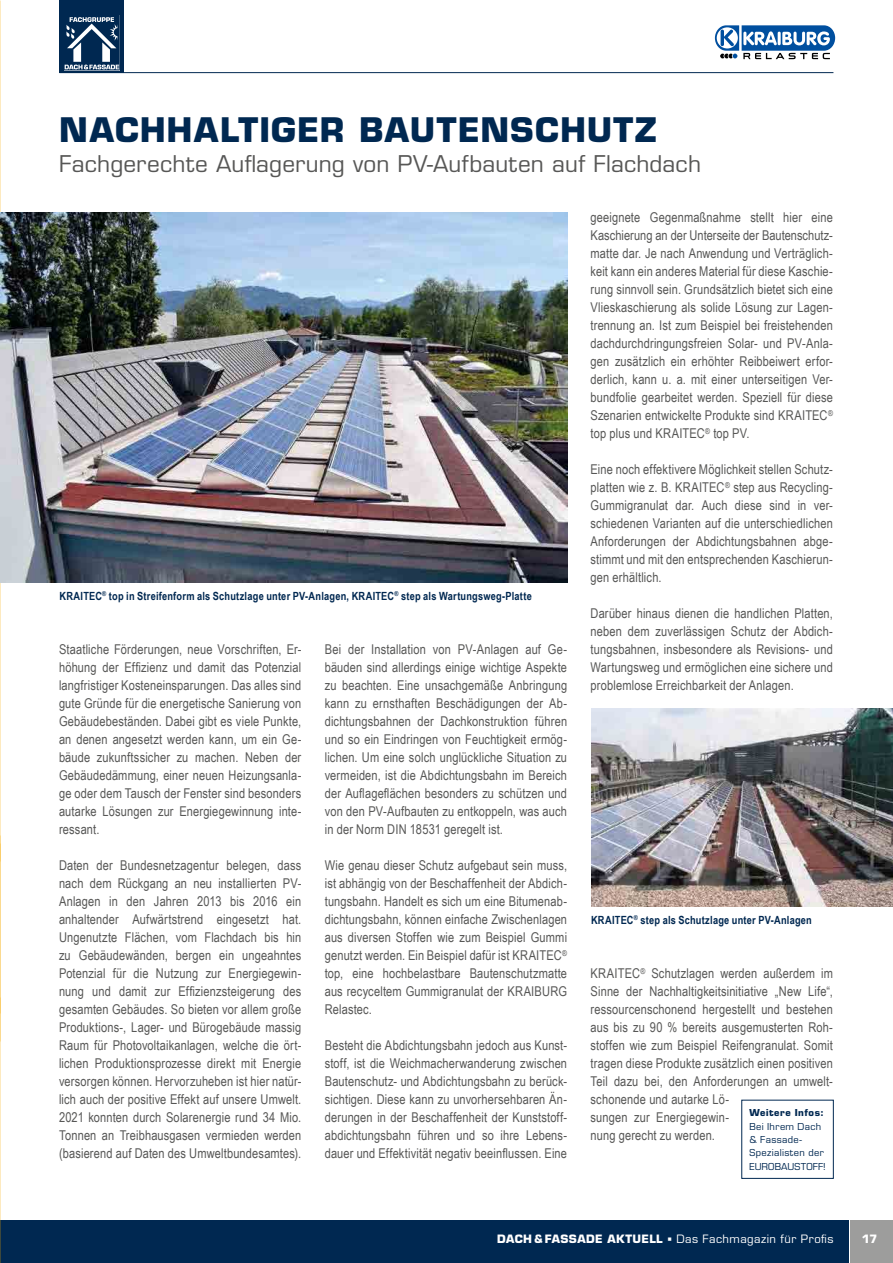
<style>
.page{position:relative;width:893px;height:1263px;background:#fff}
.page>*{position:absolute;margin:0;border:0;box-sizing:border-box;transform-origin:0 0}
.t1{font:700 33px "Eurostile LT Std";letter-spacing:.035em;color:#002851}
.t2{font:22.5px "Eurostile LT Std";letter-spacing:.01em;color:#575756}
.t3{font:13.5px/18px "Arial Narrow";letter-spacing:.01em;color:#575756;text-align:justify}
.t4{font:700 11.25px "Arial Narrow";letter-spacing:.02em;color:#002851}
.t5{font:11.25px "Eurostile LT Std";letter-spacing:.04em;color:#fff}
.t6{font:700 11.25px "Eurostile LT Std";color:#fff}
.t7{font:9.3px/13.4px "Eurostile LT Std";letter-spacing:.035em;color:#002851}
.t8{font:700 9.3px "Eurostile LT Std";letter-spacing:.06em;color:#002851}
.s1{font-weight:700}
.s2{font-family:"Minion Pro"}
</style>
<div class="page">
<div style="left:0;top:1220px;width:849px;height:43px;background:#002851"></div>
<div style="left:850px;top:1220px;width:43px;height:43px;background:#9d9d9c"></div>
<div style="left:60px;top:0;width:64px;height:73px;background:#002851"></div>
<hr style="left:60px;top:72px;width:773px;height:1px;background:#002851">
<svg style="left:64px;top:17px;width:55px;height:53px"></svg>
<hr style="left:0;top:832px;width:1px;height:198px;background:#000;opacity:.47">
<img style="left:591px;top:708px;width:302px;height:198px">
<img style="left:0;top:213px;width:568px;height:369px">
<svg style="left:715px;top:25px;width:120px;height:34px"></svg>
<hr style="left:721px;top:30px;width:3px;height:16px;background:#004f9f;border-radius:2px">
<div style="left:741px;top:1100px;width:93px;height:79px;background:#fff;border:1px solid #002851"></div>
<h1 class="t1" style="left:59px;top:109px;width:599px">NACHHALTIGER BAUTENSCHUTZ</h1>
<h2 class="t2" style="left:59px;top:150px;width:643px">Fachgerechte Auflagerung von PV-Aufbauten auf Flachdach</h2>
<p class="t4" style="left:60px;top:588px;width:474px">KRAITEC<sup>®</sup> top in Streifenform als Schutzlage unter PV-Anlagen, KRAITEC<sup>®</sup> step als Wartungsweg-Platte</p>
<p class="t3" style="left:59px;top:640px;width:244px">Staatliche Förderungen, neue Vorschriften, Er&shy;höhung der Effizienz und damit das Potenzial langfristiger Kosteneinsparungen. Das alles sind gute Gründe für die energetische Sanierung von Gebäudebeständen. Dabei gibt es viele Punkte, an denen angesetzt werden kann, um ein Ge&shy;bäude zukunftssicher zu machen. Neben der Gebäudedämmung, einer neuen Heizungsanla&shy;ge oder dem Tausch der Fenster sind besonders autarke Lösungen zur Energiegewinnung inte&shy;ressant.</p>
<p class="t3" style="left:59px;top:856px;width:244px">Daten der Bundesnetzagentur belegen, dass nach dem Rückgang an neu installierten PV-Anlagen in den Jahren 2013 bis 2016 ein anhaltender Aufwärtstrend eingesetzt hat.<br>Ungenutzte Flächen, vom Flachdach bis hin zu Gebäudewänden, bergen ein ungeahntes Potenzial für die Nutzung zur Energiegewin&shy;nung und damit zur Effizienzsteigerung des gesamten Gebäudes. So bieten vor allem große Produktions-, Lager- und Bürogebäude massig Raum für Photovoltaikanlagen, welche die ört&shy;lichen Produktionsprozesse direkt mit Energie versorgen können. Hervorzuheben ist hier natür&shy;lich auch der positive Effekt auf unsere Umwelt.<br>2021 konnten durch Solarenergie rund 34 Mio.<br>Tonnen an Treibhausgasen vermieden werden (basierend auf Daten des Umweltbundesamtes).</p>
<p class="t3" style="left:325px;top:640px;width:244px">Bei der Installation von PV-Anlagen auf Ge&shy;bäuden sind allerdings einige wichtige Aspekte zu beachten. Eine unsachgemäße Anbringung kann zu ernsthaften Beschädigungen der Ab&shy;dichtungsbahnen der Dachkonstruktion führen und so ein Eindringen von Feuchtigkeit ermög&shy;lichen. Um eine solch unglückliche Situation zu vermeiden, ist die Abdichtungsbahn im Bereich der Auflageflächen besonders zu schützen und von den PV-Aufbauten zu entkoppeln, was auch in der Norm DIN 18531 geregelt ist.</p>
<p class="t3" style="left:325px;top:856px;width:244px">Wie genau dieser Schutz aufgebaut sein muss, ist abhängig von der Beschaffenheit der Abdich&shy;tungsbahn. Handelt es sich um eine Bitumenab&shy;dichtungsbahn, können einfache Zwischenlagen aus diversen Stoffen wie zum Beispiel Gummi genutzt werden. Ein Beispiel dafür ist KRAITEC<sup>® </sup>top, eine hochbelastbare Bautenschutzmatte aus recyceltem Gummigranulat der KRAIBURG Relastec.</p>
<p class="t3" style="left:325px;top:1036px;width:244px">Besteht die Abdichtungsbahn jedoch aus Kunst&shy;stoff, ist die Weichmacherwanderung zwischen Bautenschutz- und Abdichtungsbahn zu berück&shy;sichtigen. Diese kann zu unvorhersehbaren Än&shy;derungen in der Beschaffenheit der Kunststoff&shy;abdichtungsbahn führen und so ihre Lebens&shy;dauer und Effektivität negativ beeinflussen. Eine</p>
<p class="t3" style="left:590px;top:208px;width:244px">geeignete Gegenmaßnahme stellt hier eine Kaschierung an der Unterseite der Bautenschutz&shy;matte dar. Je nach Anwendung und Verträglich&shy;keit kann ein anderes Material für diese Kaschie&shy;rung sinnvoll sein. Grundsätzlich bietet sich eine Vlieskaschierung als solide Lösung zur Lagen&shy;trennung an. Ist zum Beispiel bei freistehenden dachdurchdringungsfreien Solar- und PV-Anla&shy;gen zusätzlich ein erhöhter Reibbeiwert erfor&shy;derlich, kann u. a. mit einer unterseitigen Ver&shy;bundfolie gearbeitet werden. Speziell für diese Szenarien entwickelte Produkte sind KRAITEC<sup>® </sup>top plus und KRAITEC<sup>®</sup> top PV.</p>
<p class="t3" style="left:590px;top:460px;width:244px">Eine noch effektivere Möglichkeit stellen Schutz&shy;platten wie z. B. KRAITEC<sup>®</sup> step aus Recycling-Gummigranulat dar. Auch diese sind in ver&shy;schiedenen Varianten auf die unterschiedlichen Anforderungen der Abdichtungsbahnen abge&shy;stimmt und mit den entsprechenden Kaschierun&shy;gen erhältlich.</p>
<p class="t3" style="left:590px;top:604px;width:244px">Darüber hinaus dienen die handlichen Platten, neben dem zuverlässigen Schutz der Abdich&shy;tungsbahnen, insbesondere als Revisions- und Wartungsweg und ermöglichen eine sichere und problemlose Erreichbarkeit der Anlagen.</p>
<p class="t4" style="left:591px;top:912px;width:222px">KRAITEC<sup>®</sup> step als Schutzlage unter PV-Anlagen</p>
<p class="t3" style="left:590px;top:964px;width:244px;text-align:left">KRAITEC<sup>®</sup> Schutzlagen werden außerdem im Sinne der Nachhaltigkeitsinitiative „New Life“, ressourcenschonend hergestellt und bestehen aus bis zu 90 % bereits ausgemusterten Roh&shy;stoffen wie zum Beispiel Reifengranulat. Somit tragen diese Produkte zusätzlich einen positiven Teil dazu bei, den Anforderungen an umwelt&shy;schonende und autarke Lö-<br>sungen zur Energiegewin-<br>nung gerecht zu werden.</p>
<p class="t8" style="left:749px;top:1107px;width:76px">Weitere Infos:</p>
<p class="t7" style="left:749px;top:1120px;width:78px">Bei Ihrem Dach &amp; Fassade-<br>Spezialisten der<br>EUROBAUSTOFF!</p>
<p class="t5" style="left:497px;top:1232px;width:338px"><span class="s1">DACH &amp; FASSADE AKTUELL</span> <span class="s2">■</span> Das Fachmagazin für Profis</p>
<p class="t6" style="left:862px;top:1232px;width:17px">17</p>
</div>
